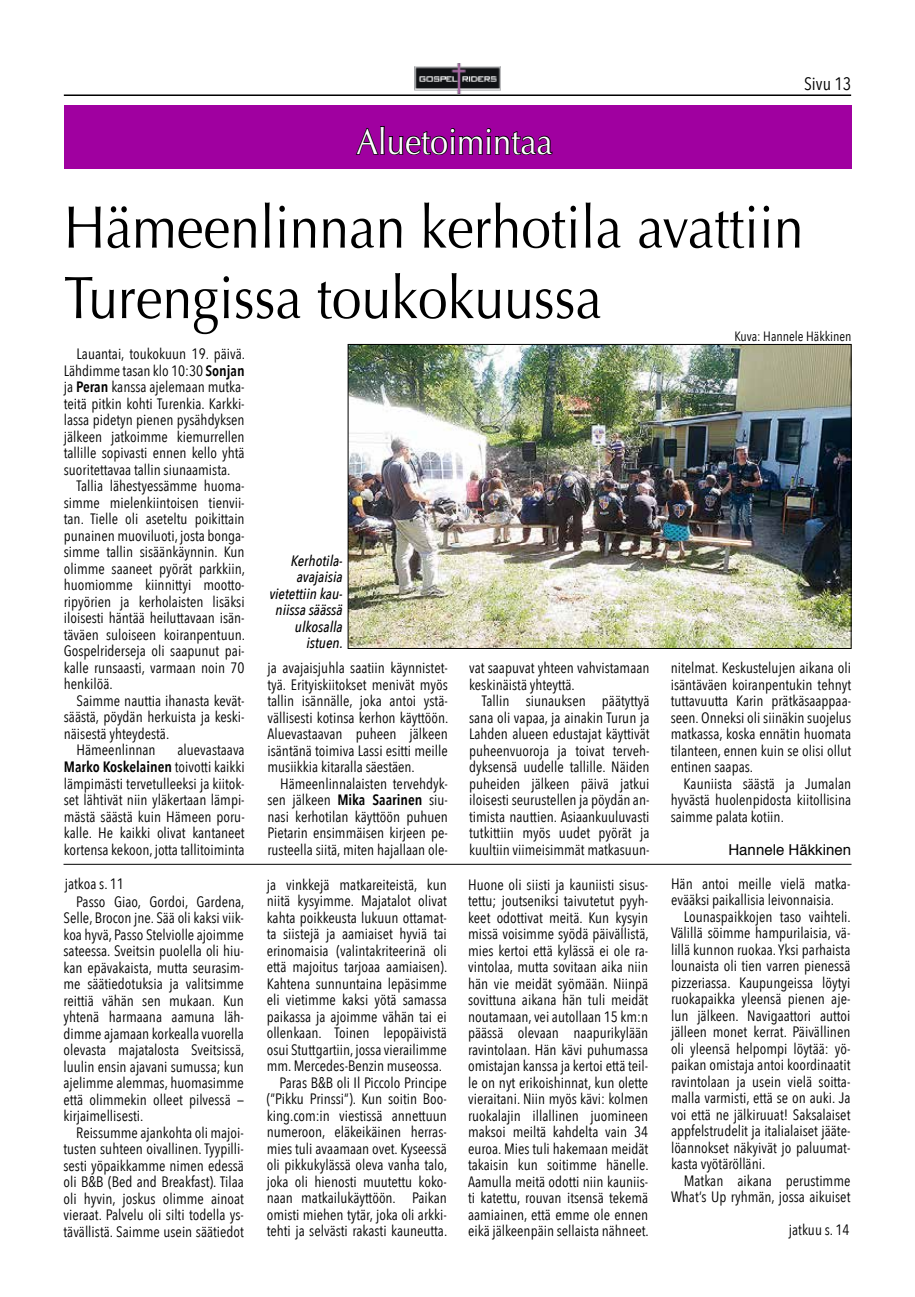
<style>
.page{position:relative;width:915px;height:1297px;background:#fff}
.page>*{position:absolute;margin:0;border:0;box-sizing:border-box;transform-origin:0 0}
.t1{font:60px/70.5px "Optima";color:#000;scale:.89 1}
.t2{font:36px "Optima";color:#fff;scale:.9 1}
.t3{font:18px "Avenir Next Condensed";color:#000}
.t4{font:15px/16.5px "Avenir Next Condensed";color:#000;text-align:justify}
.t5{font:italic 500 15px/16.5px "Avenir Next Condensed";color:#000;text-align:right}
.t6{font:15px "Helvetica";color:#000}
.t7{font:13.5px "Avenir Next Condensed";color:#000}
.s1{font-weight:600}
</style>
<div class="page">
<hr style="left:64px;top:94px;width:786px;height:2px;background:#000">
<img style="left:415px;top:64px;width:85px;height:30px">
<div style="left:64px;top:105px;width:787px;height:64px;background:#a000a0"></div>
<svg style="left:355px;top:126px;width:198px;height:29px"></svg>
<img style="left:349px;top:346px;width:500px;height:301px">
<div style="left:347px;top:344px;width:504px;height:305px;border:1px solid #000"></div>
<hr style="left:63px;top:864px;width:788px;height:1px;background:#000">
<h2 class="t2" style="left:356px;top:121px;width:220px">Aluetoimintaa</h2>
<p class="t3" style="left:803px;top:69px;width:49px">Sivu 13</p>
<h1 class="t1" style="left:64px;top:193px;width:832px">Hämeenlinnan kerhotila avattiin<br>Turengissa toukokuussa</h1>
<p class="t7" style="left:734px;top:325px;width:119px">Kuva: Hannele Häkkinen</p>
<p class="t4" style="left:77px;top:345px;width:170px">Lauantai, toukokuun 19. päivä.</p>
<p class="t4" style="left:64px;top:362px;width:182px">Lähdimme tasan klo 10:30 <span class="s1">Sonjan</span></p>
<p class="t4" style="left:64px;top:378px;width:182px">ja <span class="s1">Peran</span> kanssa ajelemaan mutka-</p>
<p class="t4" style="left:64px;top:395px;width:182px">teitä pitkin kohti Turenkia. Karkki-</p>
<p class="t4" style="left:64px;top:411px;width:182px">lassa pidetyn pienen pysähdyksen</p>
<p class="t4" style="left:64px;top:428px;width:182px">jälkeen jatkoimme kiemurrellen</p>
<p class="t4" style="left:64px;top:444px;width:182px">tallille sopivasti ennen kello yhtä</p>
<p class="t4" style="left:64px;top:461px;width:168px">suoritettavaa tallin siunaamista.</p>
<p class="t4" style="left:77px;top:477px;width:169px">Tallia lähestyessämme huoma-</p>
<p class="t4" style="left:64px;top:494px;width:182px">simme mielenkiintoisen tienvii-</p>
<p class="t4" style="left:64px;top:510px;width:182px">tan. Tielle oli aseteltu poikittain</p>
<p class="t4" style="left:64px;top:527px;width:182px">punainen muoviluoti, josta bonga-</p>
<p class="t4" style="left:64px;top:543px;width:182px">simme tallin sisäänkäynnin. Kun</p>
<p class="t4" style="left:64px;top:560px;width:183px">olimme saaneet pyörät parkkiin,</p>
<p class="t4" style="left:64px;top:576px;width:182px">huomiomme kiinnittyi mootto-</p>
<p class="t4" style="left:64px;top:593px;width:182px">ripyörien ja kerholaisten lisäksi</p>
<p class="t4" style="left:64px;top:609px;width:182px">iloisesti häntää heiluttavaan isän-</p>
<p class="t4" style="left:64px;top:626px;width:183px">täväen suloiseen koiranpentuun.</p>
<p class="t4" style="left:64px;top:642px;width:182px">Gospelriderseja oli saapunut pai-</p>
<p class="t4" style="left:64px;top:659px;width:182px">kalle runsaasti, varmaan noin 70</p>
<p class="t4" style="left:64px;top:675px;width:50px">henkilöä.</p>
<p class="t4" style="left:77px;top:692px;width:169px">Saimme nauttia ihanasta kevät-</p>
<p class="t4" style="left:64px;top:708px;width:182px">säästä, pöydän herkuista ja keski-</p>
<p class="t4" style="left:64px;top:725px;width:107px">näisestä yhteydestä.</p>
<p class="t4" style="left:77px;top:741px;width:80px">Hämeenlinnan</p>
<p class="t4" style="left:64px;top:741px;width:182px;text-indent:114px">aluevastaava <span class="s1">Marko Koskelainen</span> toivotti kaikki lämpimästi tervetulleeksi ja kiitok&shy;set lähtivät niin yläkertaan lämpi&shy;mästä säästä kuin Hämeen poru&shy;kalle. He kaikki olivat kantaneet kortensa kekoon, jotta tallitoiminta</p>
<p class="t4" style="left:65px;top:874px;width:61px">jatkoa s. 11</p>
<p class="t4" style="left:63px;top:892px;width:182px;text-indent:13px">Passo Giao, Gordoi, Gardena, Selle, Brocon jne. Sää oli kaksi viik&shy;koa hyvä, Passo Stelviolle ajoimme sateessa. Sveitsin puolella oli hiu&shy;kan epävakaista, mutta seurasim&shy;me säätiedotuksia ja valitsimme reittiä vähän sen mukaan. Kun yhtenä harmaana aamuna läh&shy;dimme ajamaan korkealla vuorella olevasta majatalosta Sveitsissä, luulin ensin ajavani sumussa; kun ajelimme alemmas, huomasimme että olimmekin olleet pilvessä — kirjaimellisesti.</p>
<p class="t4" style="left:63px;top:1123px;width:182px;text-indent:13px">Reissumme ajankohta oli majoi&shy;tusten suhteen oivallinen. Tyypilli&shy;sesti yöpaikkamme nimen edessä oli B&amp;B (Bed and Breakfast). Tilaa oli hyvin, joskus olimme ainoat vieraat. Palvelu oli silti todella ys&shy;tävällistä. Saimme usein säätiedot</p>
<p class="t5" style="left:269px;top:552px;width:75px">Kerhotila&shy;avajaisia vietettiin kau&shy;niissa säässä ulkosalla istuen.</p>
<p class="t4" style="left:267px;top:659px;width:182px">ja avajaisjuhla saatiin käynnistet&shy;tyä. Erityiskiitokset menivät myös tallin isännälle, joka antoi ystä&shy;vällisesti kotinsa kerhon käyttöön.<br>Aluevastaavan puheen jälkeen isäntänä toimiva Lassi esitti meille musiikkia kitaralla säestäen.</p>
<p class="t4" style="left:267px;top:774px;width:182px;text-indent:13px">Hämeenlinnalaisten tervehdyk&shy;sen jälkeen <span class="s1">Mika Saarinen</span> siu&shy;nasi kerhotilan käyttöön puhuen Pietarin ensimmäisen kirjeen pe&shy;rusteella siitä, miten hajallaan ole-</p>
<p class="t4" style="left:266px;top:875px;width:181px">ja vinkkejä matkareiteistä, kun</p>
<p class="t4" style="left:266px;top:892px;width:181px">niitä kysyimme. Majatalot olivat</p>
<p class="t4" style="left:266px;top:908px;width:181px">kahta poikkeusta lukuun ottamat-</p>
<p class="t4" style="left:266px;top:925px;width:181px">ta siistejä ja aamiaiset hyviä tai</p>
<p class="t4" style="left:266px;top:941px;width:181px">erinomaisia (valintakriteerinä oli</p>
<p class="t4" style="left:266px;top:958px;width:182px">että majoitus tarjoaa aamiaisen).</p>
<p class="t4" style="left:266px;top:974px;width:181px">Kahtena sunnuntaina lepäsimme</p>
<p class="t4" style="left:266px;top:991px;width:181px">eli vietimme kaksi yötä samassa</p>
<p class="t4" style="left:266px;top:1007px;width:181px">paikassa ja ajoimme vähän tai ei</p>
<p class="t4" style="left:266px;top:1024px;width:181px">ollenkaan. Toinen lepopäivistä</p>
<p class="t4" style="left:266px;top:1040px;width:181px">osui Stuttgartiin, jossa vierailimme</p>
<p class="t4" style="left:266px;top:1057px;width:177px">mm. Mercedes-Benzin museossa.</p>
<p class="t4" style="left:279px;top:1073px;width:169px">Paras B&amp;B oli Il Piccolo Principe</p>
<p class="t4" style="left:266px;top:1090px;width:181px">(”Pikku Prinssi”). Kun soitin Boo-</p>
<p class="t4" style="left:266px;top:1106px;width:181px">king.com:in viestissä annettuun</p>
<p class="t4" style="left:266px;top:1123px;width:181px">numeroon, eläkeikäinen herras-</p>
<p class="t4" style="left:266px;top:1139px;width:181px">mies tuli avaamaan ovet. Kyseessä</p>
<p class="t4" style="left:266px;top:1156px;width:182px">oli pikkukylässä oleva vanha talo,</p>
<p class="t4" style="left:266px;top:1172px;width:181px">joka oli hienosti muutettu koko-</p>
<p class="t4" style="left:266px;top:1189px;width:181px">naan matkailukäyttöön. Paikan</p>
<p class="t4" style="left:266px;top:1205px;width:181px">omisti miehen tytär, joka oli arkki-</p>
<p class="t4" style="left:266px;top:1222px;width:182px">tehti ja selvästi rakasti kauneutta.</p>
<p class="t4" style="left:469px;top:659px;width:182px">vat saapuvat yhteen vahvistamaan keskinäistä yhteyttä.</p>
<p class="t4" style="left:469px;top:692px;width:182px;text-indent:13px">Tallin siunauksen päätyttyä sana oli vapaa, ja ainakin Turun ja Lahden alueen edustajat käyttivät puheenvuoroja ja toivat terveh&shy;dyksensä uudelle tallille. Näiden puheiden jälkeen päivä jatkui iloisesti seurustellen ja pöydän an&shy;timista nauttien. Asiaankuuluvasti tutkittiin myös uudet pyörät ja kuultiin viimeisimmät matkasuun-</p>
<p class="t4" style="left:670px;top:659px;width:182px">nitelmat. Keskustelujen aikana oli isäntäväen koiranpentukin tehnyt tuttavuutta Karin prätkäsaappaa&shy;seen. Onneksi oli siinäkin suojelus matkassa, koska ennätin huomata tilanteen, ennen kuin se olisi ollut entinen saapas.</p>
<p class="t4" style="left:670px;top:774px;width:182px;text-indent:13px">Kauniista säästä ja Jumalan hyvästä huolenpidosta kiitollisina saimme palata kotiin.</p>
<p class="t6" style="left:728px;top:838px;width:124px">Hannele Häkkinen</p>
<p class="t4" style="left:468px;top:875px;width:182px">Huone oli siisti ja kauniisti sisus&shy;tettu; joutseniksi taivutetut pyyh&shy;keet odottivat meitä. Kun kysyin missä voisimme syödä päivällistä, mies kertoi että kylässä ei ole ra&shy;vintolaa, mutta sovitaan aika niin hän vie meidät syömään. Niinpä sovittuna aikana hän tuli meidät noutamaan, vei autollaan 15 km:n päässä olevaan naapurikylään ravintolaan. Hän kävi puhumassa omistajan kanssa ja kertoi että teil&shy;le on nyt erikoishinnat, kun olette vieraitani. Niin myös kävi: kolmen ruokalajin illallinen juomineen maksoi meiltä kahdelta vain 34 euroa. Mies tuli hakemaan meidät takaisin kun soitimme hänelle.<br>Aamulla meitä odotti niin kauniis&shy;ti katettu, rouvan itsensä tekemä aamiainen, että emme ole ennen eikä jälkeenpäin sellaista nähneet.</p>
<p class="t4" style="left:670px;top:874px;width:181px">Hän antoi meille vielä matka&shy;evääksi paikallisia leivonnaisia.</p>
<p class="t4" style="left:670px;top:907px;width:181px;text-indent:13px">Lounaspaikkojen taso vaihteli.<br>Välillä söimme hampurilaisia, vä&shy;lillä kunnon ruokaa. Yksi parhaista lounaista oli tien varren pienessä pizzeriassa. Kaupungeissa löytyi ruokapaikka yleensä pienen aje&shy;lun jälkeen. Navigaattori auttoi jälleen monet kerrat. Päivällinen oli yleensä helpompi löytää: yö&shy;paikan omistaja antoi koordinaatit ravintolaan ja usein vielä soitta&shy;malla varmisti, että se on auki. Ja voi että ne jälkiruuat! Saksalaiset appfelstrudelit ja italialaiset jääte&shy;löannokset näkyivät jo paluumat&shy;kasta vyötärölläni.</p>
<p class="t4" style="left:670px;top:1171px;width:181px;text-align:right">Matkan aikana perustimme<br>What’s Up ryhmän, jossa aikuiset</p>
<p class="t4" style="left:788px;top:1220px;width:62px">jatkuu s. 14</p>
</div>
